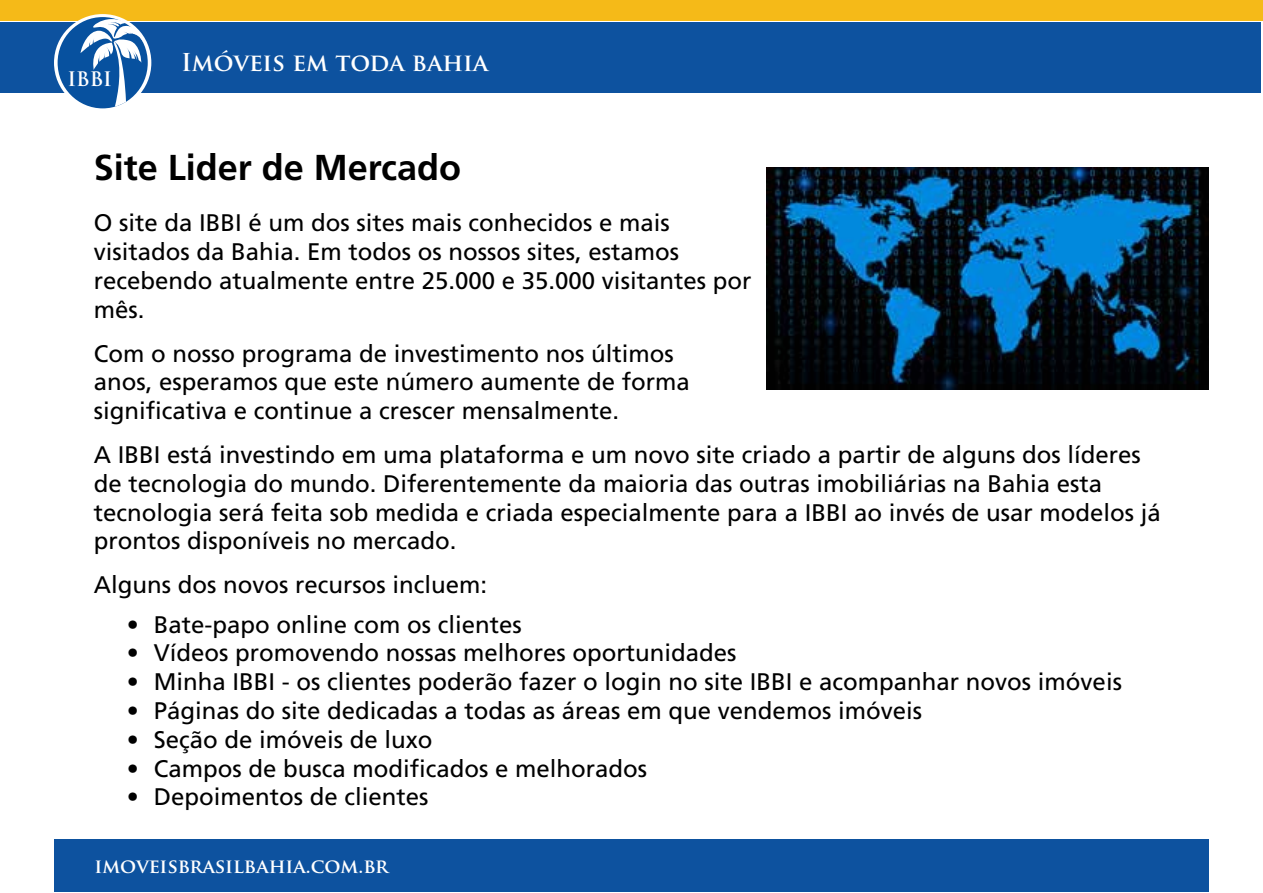
<style>
.page{position:relative;width:1263px;height:893px;background:#fff}
.page>*{position:absolute;margin:0;border:0;box-sizing:border-box;transform-origin:0 0}
.t1{font:700 36px "Frutiger LT";color:#000}
.t2{font:24px/28.8px "Frutiger LT";color:#000}
.t3{font:700 24px "Trajan Pro";color:#fff}
.t4{font:700 19.5px "Trajan Pro";color:#fff}
</style>
<div class="page">
<div style="left:54px;top:839px;width:1155px;height:53px;background:#0d529f"></div>
<div style="left:0;top:0;width:1263px;height:20px;background:#f5ba18"></div>
<div style="left:0;top:22px;width:1260px;height:71px;background:#0d529f"></div>
<img style="left:766px;top:168px;width:443px;height:222px">
<svg style="left:54px;top:14px;width:97px;height:97px"></svg>
<div style="left:58px;top:17px;width:90px;height:91px;background:#07519f;border-radius:50%"></div>
<svg style="left:80px;top:19px;width:63px;height:88px"></svg>
<p class="t4" style="left:68px;top:66px;width:46px">IBBI</p>
<p class="t3" style="left:181px;top:47px;width:309px">Imóveis em toda bahia</p>
<h1 class="t1" style="left:94px;top:146px;width:369px">Site Lider de Mercado</h1>
<p class="t2" style="left:94px;top:209px;width:659px">O site da IBBI é um dos sites mais conhecidos e mais visitados da Bahia. Em todos os nossos sites, estamos recebendo atualmente entre 25.000 e 35.000 visitantes por mês.</p>
<p class="t2" style="left:94px;top:339px;width:598px">Com o nosso programa de investimento nos últimos anos, esperamos que este número aumente de forma significativa e continue a crescer mensalmente.</p>
<p class="t2" style="left:94px;top:440px;width:1069px">A IBBI está investindo em uma plataforma e um novo site criado a partir de alguns dos líderes de tecnologia do mundo. Diferentemente da maioria das outras imobiliárias na Bahia esta tecnologia será feita sob medida e criada especialmente para a IBBI ao invés de usar modelos já prontos disponíveis no mercado.</p>
<p class="t2" style="left:94px;top:571px;width:395px">Alguns dos novos recursos incluem:</p>
<p class="t2" style="left:127px;top:610px;width:397px">• Bate-papo online com os clientes</p>
<p class="t2" style="left:127px;top:639px;width:611px">• Vídeos promovendo nossas melhores oportunidades</p>
<p class="t2" style="left:127px;top:667px;width:997px">• Minha IBBI - os clientes poderão fazer o login no site IBBI e acompanhar novos imóveis</p>
<p class="t2" style="left:127px;top:696px;width:797px">• Páginas do site dedicadas a todas as áreas em que vendemos imóveis</p>
<p class="t2" style="left:127px;top:725px;width:307px">• Seção de imóveis de luxo</p>
<p class="t2" style="left:127px;top:754px;width:522px">• Campos de busca modificados e melhorados</p>
<p class="t2" style="left:127px;top:783px;width:303px">• Depoimentos de clientes</p>
<p class="t4" style="left:94px;top:854px;width:296px">imoveisbrasilbahia.com.br</p>
</div>
